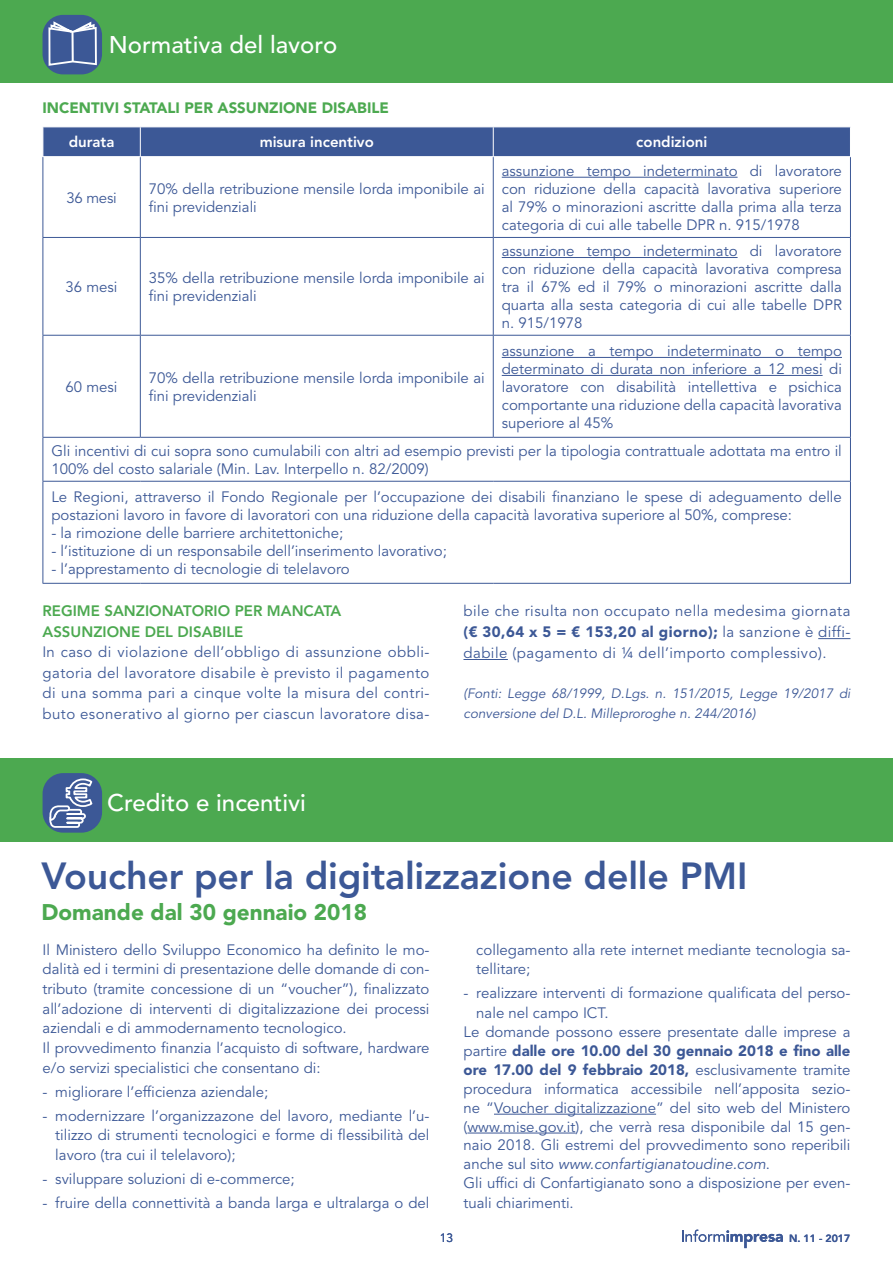
<style>
.page{position:relative;width:893px;height:1263px;background:#fff}
.page>*{position:absolute;margin:0;border:0;box-sizing:border-box;transform-origin:0 0}
.t1{font:800 37.5px "Avenir LT Std";letter-spacing:-.005em;color:#3c5896}
.t2{font:500 24px "Avenir LT Std";color:#fff}
.t3{font:900 22.5px "Avenir LT Std";color:#4ca950}
.t4{font:15px/18px "Avenir LT Std";color:#3c5896}
.t5{font:900 15px "Avenir LT Std";color:#3c5896}
.t6{font:800 15px/20.4px "Avenir LT Std";color:#4ca950}
.t7{font:italic 15px "Avenir LT Std";color:#3c5896}
.t8{font:900 15px "Avenir LT Std";color:#4ca950}
.t9{font:800 15px "Avenir LT Std";color:#fff}
.t10{font:italic 13.5px/19.4px "Avenir LT Std";color:#3c5896}
.t11{font:12px "Avenir LT Std";color:#3c5896}
.t12{font:800 10.5px "Avenir LT Std";color:#3c5896}
.s1{font-weight:900}
.s2{font-weight:400}
.s3{font-style:normal}
</style>
<div class="page">
<div style="left:0;top:0;width:893px;height:83px;background:#4ca950"></div>
<div style="left:43px;top:15px;width:59px;height:59px;background:#3c5896;border-radius:21px"></div>
<svg style="left:47px;top:20px;width:51px;height:47px"></svg>
<svg style="left:682px;top:1229px;width:101px;height:19px"></svg>
<hr style="left:818px;top:638px;width:32px;height:1px;background:#3c5896">
<hr style="left:463px;top:659px;width:45px;height:1px;background:#3c5896">
<hr style="left:43px;top:157px;width:1px;height:80px;background:#3c5896">
<hr style="left:140px;top:157px;width:1px;height:80px;background:#3c5896">
<hr style="left:493px;top:157px;width:1px;height:80px;background:#3c5896">
<hr style="left:850px;top:157px;width:1px;height:80px;background:#3c5896">
<hr style="left:43px;top:238px;width:1px;height:97px;background:#3c5896">
<hr style="left:140px;top:238px;width:1px;height:97px;background:#3c5896">
<hr style="left:493px;top:238px;width:1px;height:97px;background:#3c5896">
<hr style="left:850px;top:238px;width:1px;height:97px;background:#3c5896">
<hr style="left:43px;top:336px;width:1px;height:101px;background:#3c5896">
<hr style="left:140px;top:336px;width:1px;height:101px;background:#3c5896">
<hr style="left:493px;top:336px;width:1px;height:101px;background:#3c5896">
<hr style="left:850px;top:336px;width:1px;height:101px;background:#3c5896">
<hr style="left:43px;top:438px;width:1px;height:43px;background:#3c5896">
<hr style="left:850px;top:438px;width:1px;height:43px;background:#3c5896">
<hr style="left:43px;top:482px;width:1px;height:101px;background:#3c5896">
<hr style="left:850px;top:482px;width:1px;height:101px;background:#3c5896">
<hr style="left:43px;top:237px;width:97px;height:1px;background:#3c5896">
<hr style="left:140px;top:237px;width:353px;height:1px;background:#3c5896">
<hr style="left:43px;top:335px;width:97px;height:1px;background:#3c5896">
<hr style="left:140px;top:335px;width:353px;height:1px;background:#3c5896">
<hr style="left:43px;top:437px;width:97px;height:1px;background:#3c5896">
<hr style="left:140px;top:437px;width:353px;height:1px;background:#3c5896">
<hr style="left:43px;top:481px;width:97px;height:1px;background:#3c5896">
<hr style="left:140px;top:481px;width:353px;height:1px;background:#3c5896">
<hr style="left:493px;top:481px;width:358px;height:1px;background:#3c5896">
<hr style="left:43px;top:583px;width:97px;height:1px;background:#3c5896">
<hr style="left:140px;top:583px;width:353px;height:1px;background:#3c5896">
<hr style="left:493px;top:583px;width:358px;height:1px;background:#3c5896">
<hr style="left:493px;top:237px;width:358px;height:1px;background:#3c5896">
<hr style="left:493px;top:335px;width:358px;height:1px;background:#3c5896">
<hr style="left:493px;top:437px;width:358px;height:1px;background:#3c5896">
<svg style="left:43px;top:127px;width:808px;height:30px;background:#445f9a"></svg>
<hr style="left:502px;top:177px;width:236px;height:1px;background:#3c5896">
<hr style="left:502px;top:257px;width:236px;height:1px;background:#3c5896">
<hr style="left:502px;top:357px;width:340px;height:1px;background:#3c5896">
<hr style="left:502px;top:375px;width:321px;height:1px;background:#3c5896">
<hr style="left:494px;top:1114px;width:162px;height:1px;background:#3c5896">
<hr style="left:467px;top:1133px;width:108px;height:1px;background:#3c5896">
<div style="left:0;top:758px;width:893px;height:83px;background:#4ca950"></div>
<div style="left:43px;top:773px;width:59px;height:60px;background:#3c5896;border-radius:21px"></div>
<svg style="left:48px;top:778px;width:46px;height:51px"></svg>
<h2 class="t2" style="left:109px;top:31px;width:230px">Normativa del lavoro</h2>
<p class="t8" style="left:43px;top:99px;width:348px">INCENTIVI STATALI PER ASSUNZIONE DISABILE</p>
<p class="t9" style="left:69px;top:133px;width:47px">durata</p>
<p class="t9" style="left:260px;top:133px;width:116px">misura incentivo</p>
<p class="t9" style="left:636px;top:133px;width:73px">condizioni</p>
<p class="t4" style="left:67px;top:189px;width:52px">36 mesi</p>
<p class="t4" style="left:149px;top:180px;width:337px">70% della retribuzione mensile lorda imponibile ai fini previdenziali</p>
<p class="t4" style="left:66px;top:278px;width:53px">36 mesi</p>
<p class="t4" style="left:149px;top:269px;width:337px">35% della retribuzione mensile lorda imponibile ai fini previdenziali</p>
<p class="t4" style="left:502px;top:162px;width:342px;text-align:justify">assunzione tempo indeterminato di lavoratore con riduzione della capacità lavorativa superiore al 79% o minorazioni ascritte dalla prima alla terza categoria di cui alle tabelle DPR n. 915/1978</p>
<p class="t4" style="left:502px;top:242px;width:342px;text-align:justify">assunzione tempo indeterminato di lavoratore con riduzione della capacità lavorativa compresa tra il 67% ed il 79% o minorazioni ascritte dalla quarta alla sesta categoria di cui alle tabelle DPR n. 915/1978</p>
<p class="t4" style="left:502px;top:342px;width:342px;text-align:justify">assunzione a tempo indeterminato o tempo determinato di durata non inferiore a 12 mesi di lavoratore con disabilità intellettiva e psichica comportante una riduzione della capacità lavorativa superiore al 45%</p>
<p class="t4" style="left:51px;top:442px;width:792px">Gli incentivi di cui sopra sono cumulabili con altri ad esempio previsti per la tipologia contrattuale adottata ma entro il<br>100% del costo salariale (Min. Lav. Interpello n. 82/2009)</p>
<p class="t4" style="left:51px;top:488px;width:792px">Le Regioni, attraverso il Fondo Regionale per l’occupazione dei disabili finanziano le spese di adeguamento delle postazioni lavoro in favore di lavoratori con una riduzione della capacità lavorativa superiore al 50%, comprese:</p>
<p class="t4" style="left:51px;top:524px;width:293px">- la rimozione delle barriere architettoniche;</p>
<p class="t4" style="left:51px;top:542px;width:397px">- l’istituzione di un responsabile dell’inserimento lavorativo;</p>
<p class="t4" style="left:51px;top:560px;width:300px">- l’apprestamento di tecnologie di telelavoro</p>
<p class="t4" style="left:66px;top:378px;width:53px">60 mesi</p>
<p class="t4" style="left:149px;top:369px;width:337px">70% della retribuzione mensile lorda imponibile ai fini previdenziali</p>
<p class="t6" style="left:43px;top:601px;width:300px">REGIME SANZIONATORIO PER MANCATA<br>ASSUNZIONE DEL DISABILE</p>
<p class="t4" style="left:43px;top:642px;width:388px;line-height:20.5px;text-align:justify">In caso di violazione dell’obbligo di assunzione obbli&shy;gatoria del lavoratore disabile è previsto il pagamento di una somma pari a cinque volte la misura del contri&shy;buto esonerativo al giorno per ciascun lavoratore disa-</p>
<h2 class="t2" style="left:107px;top:789px;width:200px">Credito e incentivi</h2>
<p class="t4" style="left:463px;top:601px;width:388px;line-height:20.9px;text-align:justify">bile che risulta non occupato nella medesima giornata <span class="s1">(€ 30,64 x 5 = € 153,20 al giorno);</span> la sanzione è diffi&shy;dabile (pagamento di ¼ dell’importo complessivo).</p>
<p class="t10" style="left:463px;top:684px;width:388px">(Fonti: Legge 68/1999, D.Lgs. n. 151/2015, Legge 19/2017 di conversione del D.L. Milleproroghe n. 244/2016)</p>
<h1 class="t1" style="left:41px;top:853px;width:707px">Voucher per la digitalizzazione delle PMI</h1>
<h3 class="t3" style="left:41px;top:899px;width:327px">Domande dal 30 gennaio 2018</h3>
<p class="t4" style="left:43px;top:940px;width:388px;line-height:19.6px">Il Ministero dello Sviluppo Economico ha definito le mo&shy;dalità ed i termini di presentazione delle domande di con&shy;tributo (tramite concessione di un “voucher”), finalizzato all’adozione di interventi di digitalizzazione dei processi aziendali e di ammodernamento tecnologico.<br>Il provvedimento finanzia l’acquisto di software, hardware e/o servizi specialistici che consentano di:</p>
<p class="t4" style="left:43px;top:1083px;width:227px">- migliorare l’efficienza aziendale;</p>
<p class="t4" style="left:55px;top:1106px;width:376px;line-height:19.6px;text-align:justify;text-indent:-13px">- modernizzare l’organizzazone del lavoro, mediante l’u&shy;tilizzo di strumenti tecnologici e forme di flessibilità del lavoro (tra cui il telelavoro);</p>
<p class="t4" style="left:43px;top:1170px;width:254px">- sviluppare soluzioni di e-commerce;</p>
<p class="t4" style="left:43px;top:1194px;width:388px">- fruire della connettività a banda larga e ultralarga o del</p>
<p class="t4" style="left:476px;top:940px;width:376px;line-height:19.6px">collegamento alla rete internet mediante tecnologia sa&shy;tellitare;</p>
<p class="t4" style="left:464px;top:984px;width:388px">- realizzare interventi di formazione qualificata del perso-</p>
<p class="t4" style="left:476px;top:1004px;width:134px">nale nel campo ICT.</p>
<p class="t4" style="left:464px;top:1023px;width:388px">Le domande possono essere presentate dalle imprese a</p>
<p class="t5" style="left:464px;top:1042px;width:388px"><span class="s2">partire</span> dalle ore 10.00 del 30 gennaio 2018 e fino alle</p>
<p class="t5" style="left:464px;top:1061px;width:388px">ore 17.00 del 9 febbraio 2018, <span class="s2">esclusivamente tramite</span></p>
<p class="t4" style="left:464px;top:1080px;width:388px">procedura informatica accessibile nell’apposita sezio-</p>
<p class="t4" style="left:464px;top:1099px;width:388px">ne “Voucher digitalizzazione” del sito web del Ministero</p>
<p class="t4" style="left:464px;top:1118px;width:388px">(www.mise.gov.it), che verrà resa disponibile dal 15 gen-</p>
<p class="t4" style="left:464px;top:1136px;width:388px">naio 2018. Gli estremi del provvedimento sono reperibili</p>
<p class="t7" style="left:464px;top:1155px;width:308px"><span class="s3">anche sul sito</span> www.confartigianatoudine.com<span class="s3">.</span></p>
<p class="t4" style="left:464px;top:1174px;width:388px">Gli uffici di Confartigianato sono a disposizione per even-</p>
<p class="t4" style="left:464px;top:1194px;width:112px">tuali chiarimenti.</p>
<p class="t11" style="left:440px;top:1231px;width:15px">13</p>
<p class="t12" style="left:789px;top:1232px;width:63px">N. 11 - 2017</p>
</div>
